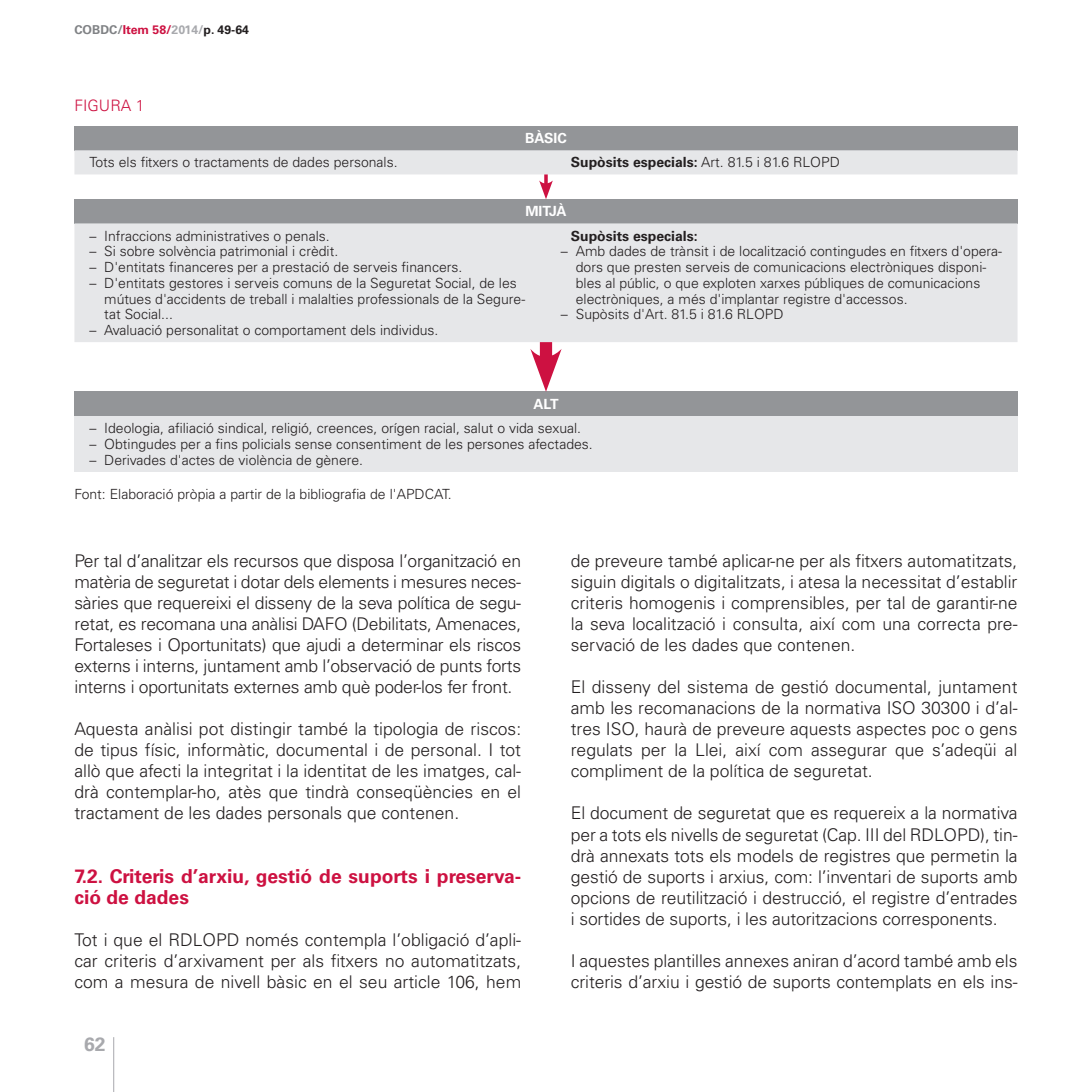
<style>
.page{position:relative;width:1092px;height:1092px;background:#fff}
.page>*{position:absolute;margin:0;border:0;box-sizing:border-box;transform-origin:0 0}
.subtitols_petits{font:700 19.25px/21px "Univers LT Std";color:#cd1141}
.t1{font:700 19.25px "Univers LT Std";color:#a8a9ad}
.text_general{font:300 17.5px/21px "Univers LT Std";color:#231f20;text-align:justify}
.titols_figures{font:300 15.75px "Univers LT Std";color:#cd1141}
.text_figures{font:300 14px/15.8px "Univers LT Std";color:#231f20}
.peus{font:300 14px "Univers LT Std";color:#231f20}
.text_figures-2{font:700 14px "Univers LT Std";color:#231f20}
.peus-2{font:700 14px "Univers LT Std";color:#fff}
.t2{font:700 12.25px "Univers LT Std";color:#cd1141}
.s1{color:#808285}
.s2{color:#a8a9ad}
.s3{color:#231f20}
.s4{font-weight:300}
</style>
<div class="page">
<hr style="left:113px;top:1037px;width:1px;height:54px;background:#a8a9ad">
<div style="left:74px;top:126px;width:943px;height:24px;background:#939598"></div>
<div style="left:74px;top:199px;width:943px;height:24px;background:#939598"></div>
<div style="left:74px;top:223px;width:943px;height:119px;background:#e6e7e9"></div>
<div style="left:74px;top:392px;width:943px;height:24px;background:#939598"></div>
<div style="left:74px;top:416px;width:943px;height:55px;background:#e6e7e9"></div>
<svg style="left:74px;top:150px;width:943px;height:49px"></svg>
<div style="left:540px;top:342px;width:12px;height:25px;background:#cd1141"></div>
<svg style="left:530px;top:349px;width:31px;height:43px"></svg>
<p class="t2" style="left:74px;top:22px;width:176px"><span class="s1">COBDC/</span>Item 58/<span class="s2">2014/</span><span class="s3">p. 49-64</span></p>
<p class="titols_figures" style="left:74px;top:96px;width:72px">FIGURA 1</p>
<p class="peus-2" style="left:525px;top:130px;width:43px">BÀSIC</p>
<p class="text_figures" style="left:89px;top:155px;width:310px">Tots els fitxers o tractaments de dades personals.</p>
<p class="text_figures-2" style="left:570px;top:154px;width:270px">Supòsits especials: <span class="s4">Art. 81.5 i 81.6 RLOPD</span></p>
<p class="peus-2" style="left:525px;top:203px;width:43px">MITJÀ</p>
<p class="text_figures" style="left:89px;top:228px;width:242px">– Infraccions administratives o penals.</p>
<p class="text_figures" style="left:89px;top:243px;width:250px">– Si sobre solvència patrimonial i crèdit.</p>
<p class="text_figures" style="left:89px;top:259px;width:374px">– D'entitats financeres per a prestació de serveis financers.</p>
<p class="text_figures" style="left:104px;top:275px;width:422px;text-indent:-15px">– D'entitats gestores i serveis comuns de la Seguretat Social, de les mútues d'accidents de treball i malalties professionals de la Segure&shy;tat Social...</p>
<p class="text_figures" style="left:89px;top:322px;width:350px">– Avaluació personalitat o comportament dels individus.</p>
<p class="text_figures-2" style="left:570px;top:227px;width:128px">Supòsits especials:</p>
<p class="text_figures" style="left:575px;top:243px;width:428px;text-indent:-15px">– Amb dades de trànsit i de localització contingudes en fitxers d'opera&shy;dors que presten serveis de comunicacions electròniques disponi&shy;bles al públic, o que exploten xarxes públiques de comunicacions electròniques, a més d'implantar registre d'accessos.</p>
<p class="text_figures" style="left:561px;top:306px;width:224px">– Supòsits d'Art. 81.5 i 81.6 RLOPD</p>
<p class="peus-2" style="left:533px;top:396px;width:27px">ALT</p>
<p class="text_figures" style="left:89px;top:420px;width:493px">– Ideologia, afiliació sindical, religió, creences, orígen racial, salut o vida sexual.</p>
<p class="text_figures" style="left:89px;top:436px;width:505px">– Obtingudes per a fins policials sense consentiment de les persones afectades.</p>
<p class="text_figures" style="left:89px;top:451px;width:275px">– Derivades d'actes de violència de gènere.</p>
<p class="peus" style="left:74px;top:486px;width:378px">Font: Elaboració pròpia a partir de la bibliografia de l'APDCAT.</p>
<p class="text_general" style="left:74px;top:550px;width:448px">Per tal d’analitzar els recursos que disposa l’organització en matèria de seguretat i dotar dels elements i mesures neces&shy;sàries que requereixi el disseny de la seva política de segu&shy;retat, es recomana una anàlisi DAFO (Debilitats, Amenaces, Fortaleses i Oportunitats) que ajudi a determinar els riscos externs i interns, juntament amb l’observació de punts forts interns i oportunitats externes amb què poder-los fer front.</p>
<p class="text_general" style="left:74px;top:718px;width:448px">Aquesta anàlisi pot distingir també la tipologia de riscos: de tipus físic, informàtic, documental i de personal. I tot allò que afecti la integritat i la identitat de les imatges, cal&shy;drà contemplar-ho, atès que tindrà conseqüències en el tractament de les dades personals que contenen.</p>
<p class="subtitols_petits" style="left:74px;top:865px;width:448px">7.2. Criteris d’arxiu, gestió de suports i preserva&shy;ció de dades</p>
<p class="text_general" style="left:74px;top:928px;width:448px">Tot i que el RDLOPD només contempla l’obligació d’apli&shy;car criteris d’arxivament per als fitxers no automatitzats, com a mesura de nivell bàsic en el seu article 106, hem</p>
<p class="t1" style="left:84px;top:1032px;width:23px">62</p>
<p class="text_general" style="left:570px;top:550px;width:448px">de preveure també aplicar-ne per als fitxers automatitzats, siguin digitals o digitalitzats, i atesa la necessitat d’establir criteris homogenis i comprensibles, per tal de garantir-ne la seva localització i consulta, així com una correcta pre&shy;servació de les dades que contenen.</p>
<p class="text_general" style="left:570px;top:676px;width:448px">El disseny del sistema de gestió documental, juntament amb les recomanacions de la normativa ISO 30300 i d’al&shy;tres ISO, haurà de preveure aquests aspectes poc o gens regulats per la Llei, així com assegurar que s’adeqüi al compliment de la política de seguretat.</p>
<p class="text_general" style="left:570px;top:802px;width:448px">El document de seguretat que es requereix a la normativa per a tots els nivells de seguretat (Cap. III del RDLOPD), tin&shy;drà annexats tots els models de registres que permetin la gestió de suports i arxius, com: l’inventari de suports amb opcions de reutilització i destrucció, el registre d’entrades i sortides de suports, i les autoritzacions corresponents.</p>
<p class="text_general" style="left:570px;top:949px;width:448px">I aquestes plantilles annexes aniran d’acord també amb els criteris d’arxiu i gestió de suports contemplats en els ins-</p>
</div>
